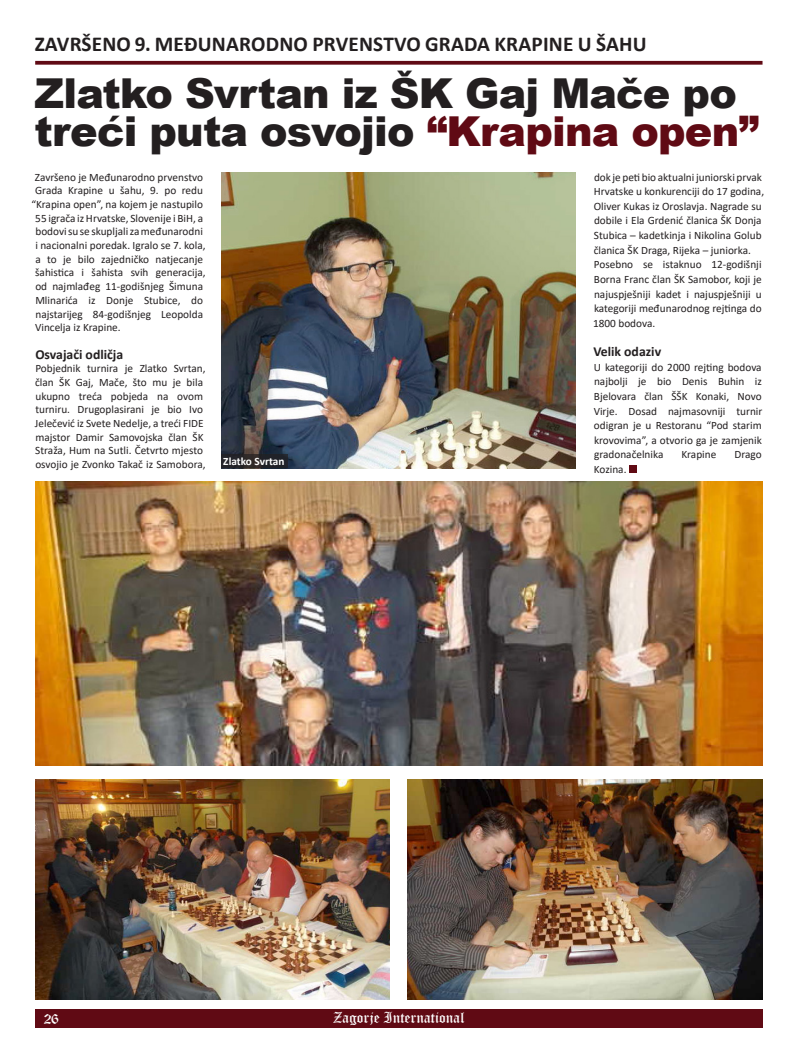
<style>
.page{position:relative;width:798px;height:1063px;background:#fff}
.page>*{position:absolute;margin:0;border:0;box-sizing:border-box;transform-origin:0 0}
.t1{font:900 41.25px/37.5px "Arial";letter-spacing:-.02em;color:#231f20}
.t2{font:700 21.25px "Calibri";letter-spacing:.01em;color:#231f20}
.t3{font:15px "Old English Text";color:#fff}
.t4{font:700 13.75px "Calibri";color:#231f20}
.t5{font:11.25px/14.6px "Calibri";color:#231f20}
.t6{font:700 11.25px "Calibri";color:#fff}
.s1{color:#600a14}
</style>
<div class="page">
<div style="left:35px;top:1009px;width:727px;height:19px;background:#600a14"></div>
<svg style="left:35px;top:61px;width:727px;height:4px;background:#6d1e28"></svg>
<div style="left:629px;top:466px;width:7px;height:7px;background:#600a14"></div>
<img style="left:221px;top:172px;width:354px;height:296px">
<img style="left:35px;top:780px;width:354px;height:219px">
<img style="left:407px;top:780px;width:354px;height:219px">
<img style="left:35px;top:482px;width:727px;height:283px">
<svg style="left:221px;top:454px;width:67px;height:14px"></svg>
<p class="t2" style="left:35px;top:29px;width:613px">ZAVRŠENO 9. MEĐUNARODNO PRVENSTVO GRADA KRAPINE U ŠAHU</p>
<p class="t1" style="left:35px;top:73px;width:725px">Zlatko Svrtan iz ŠK Gaj Mače po treći puta osvojio <span class="s1">“Krapina open”</span></p>
<p class="t5" style="left:35px;top:169px;width:169px">Završeno je Međunarodno prvenstvo</p>
<p class="t5" style="left:35px;top:183px;width:169px">Grada Krapine u šahu, 9. po redu</p>
<p class="t5" style="left:32px;top:197px;width:173px">“Krapina open”, na kojem je nastupilo</p>
<p class="t5" style="left:35px;top:210px;width:169px">55 igrača iz Hrvatske, Slovenije i BiH, a</p>
<p class="t5" style="left:35px;top:224px;width:169px">bodovi su se skupljali za međunarodni</p>
<p class="t5" style="left:35px;top:238px;width:172px">i nacionalni poredak. Igralo se 7. kola,</p>
<p class="t5" style="left:35px;top:251px;width:169px">a to je bilo zajedničko natjecanje</p>
<p class="t5" style="left:35px;top:265px;width:172px">šahistica i šahista svih generacija,</p>
<p class="t5" style="left:35px;top:279px;width:169px">od najmlađeg 11-godišnjeg Šimuna</p>
<p class="t5" style="left:35px;top:293px;width:169px">Mlinarića iz Donje Stubice, do</p>
<p class="t5" style="left:35px;top:306px;width:169px">najstarijeg 84-godišnjeg Leopolda</p>
<p class="t5" style="left:35px;top:320px;width:87px">Vincelja iz Krapine.</p>
<p class="t4" style="left:35px;top:344px;width:89px">Osvajači odličja</p>
<p class="t5" style="left:35px;top:361px;width:172px;line-height:13.8px">Pobjednik turnira je Zlatko Svrtan, član ŠK Gaj, Mače, što mu je bila ukupno treća pobjeda na ovom turniru. Drugoplasirani je bio Ivo Jelečević iz Svete Nedelje, a treći FIDE majstor Damir Samovojska član ŠK Straža, Hum na Sutli. Četvrto mjesto osvojio je Zvonko Takač iz Samobora,</p>
<p class="t6" style="left:223px;top:453px;width:63px">Zlatko Svrtan</p>
<p class="t5" style="left:593px;top:169px;width:172px">dok je peti bio aktualni juniorski prvak Hrvatske u konkurenciji do 17 godina, Oliver Kukas iz Oroslavja. Nagrade su dobile i Ela Grdenić članica ŠK Donja Stubica – kadetkinja i Nikolina Golub članica ŠK Draga, Rijeka – juniorka.</p>
<p class="t5" style="left:592px;top:257px;width:170px;text-align:justify">Posebno se istaknuo 12-godišnji Borna Franc član ŠK Samobor, koji je najuspješniji kadet i najuspješniji u kategoriji međunarodnog rejtinga do 1800 bodova.</p>
<p class="t4" style="left:593px;top:342px;width:69px">Velik odaziv</p>
<p class="t5" style="left:593px;top:359px;width:170px;text-align:justify">U kategoriji do 2000 rejting bodova najbolji je bio Denis Buhin iz Bjelovara član ŠŠK Konaki, Novo Virje. Dosad najmasovniji turnir odigran je u Restoranu “Pod starim krovovima”, a otvorio ga je zamjenik gradonačelnika</p>
<p class="t5" style="left:681px;top:447px;width:36px">Krapine</p>
<p class="t5" style="left:734px;top:447px;width:29px">Drago</p>
<p class="t5" style="left:593px;top:462px;width:34px">Kozina.</p>
<h3 class="t3" style="left:44px;top:1009px;width:17px">26</h3>
<h3 class="t3" style="left:333px;top:1008px;width:133px">Zagorje International</h3>
</div>
